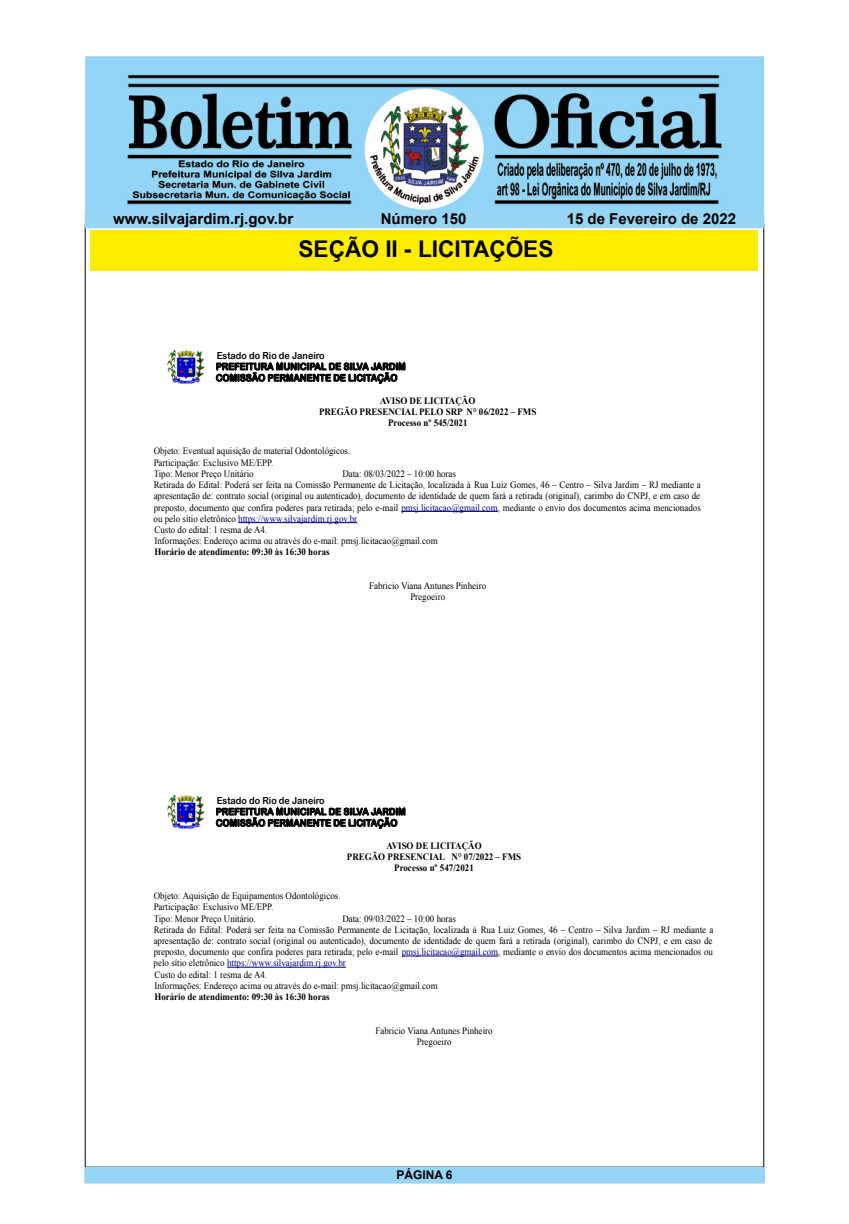
<style>
.page{position:relative;width:849px;height:1224px;background:#fff}
.page>*{position:absolute;margin:0;border:0;box-sizing:border-box;transform-origin:0 0}
.t1{font:700 23px "Arial Narrow";color:#000;scale:1.2 1}
.t2{font:700 15px "Arial";color:#000}
.t3{font:700 12px "Arial";color:#000}
.t4{font:9.8px/11.2px "Times New Roman";color:#000;scale:.92 1}
.t5{font:700 9.8px/11.2px "Times New Roman";color:#000;text-align:center;scale:.92 1}
.t6{font:9.8px/11.3px "Arial Rounded MT Bold";letter-spacing:-.005em;color:#000;scale:.92 1}
.t7{font:9.7px/11.2px "Times New Roman";color:#000;scale:.92 1}
.t8{font:700 9.7px/11.2px "Times New Roman";color:#000;text-align:center;scale:.92 1}
.t9{font:9.7px/11.3px "Arial Rounded MT Bold";letter-spacing:-.005em;color:#000;scale:.92 1}
.s1{color:#000080}
</style>
<div class="page">
<img style="left:85px;top:57px;width:679px;height:155px">
<div style="left:85px;top:1168px;width:679px;height:15px;background:#96d5f4"></div>
<div style="left:85px;top:1167px;width:679px;height:16px;border:1px solid #96d5f4"></div>
<div style="left:85px;top:212px;width:679px;height:16px;background:#96d5f4"></div>
<div style="left:91px;top:230px;width:667px;height:41px;background:#ffed00"></div>
<img style="left:167px;top:350px;width:38px;height:33px">
<hr style="left:401px;top:511px;width:97px;height:1px;background:#000080">
<hr style="left:238px;top:522px;width:119px;height:1px;background:#000080">
<img style="left:167px;top:795px;width:38px;height:34px">
<hr style="left:402px;top:956px;width:96px;height:1px;background:#000080">
<hr style="left:227px;top:967px;width:119px;height:1px;background:#000080">
<h2 class="t2" style="left:113px;top:209px;width:182px">www.silvajardim.rj.gov.br</h2>
<h2 class="t2" style="left:381px;top:209px;width:87px">Número 150</h2>
<h2 class="t2" style="left:567px;top:209px;width:171px">15 de Fevereiro de 2022</h2>
<h1 class="t1" style="left:298px;top:231px;width:214px">SEÇÃO II - LICITAÇÕES</h1>
<p class="t6" style="left:216px;top:350px;width:208px">Estado do Rio de Janeiro<br>PREFEITURA MUNICIPAL DE SILVA JARDIM<br>COMISSÃO PERMANENTE DE LICITAÇÃO</p>
<p class="t5" style="left:319px;top:395px;width:238px">AVISO DE LICITAÇÃO<br>PREGÃO PRESENCIAL PELO SRP N° 06/2022 – FMS<br>Processo nº 545/2021</p>
<p class="t4" style="left:154px;top:446px;width:215px">Objeto: Eventual aquisição de material Odontológicos.<br>Participação: Exclusivo ME/EPP.<br>Tipo: Menor Preço Unitário</p>
<p class="t4" style="left:154px;top:469px;width:596px;text-indent:189px">Data: 08/03/2022 – 10:00 horas<br>Retirada do Edital: Poderá ser feita na Comissão Permanente de Licitação, localizada à Rua Luiz Gomes, 46 – Centro – Silva Jardim – RJ mediante a apresentação de: contrato social (original ou autenticado), documento de identidade de quem fará a retirada (original), carimbo do CNPJ, e em caso de preposto, documento que confira poderes para retirada; pelo e-mail <span class="s1">pmsj.licitacao@gmail.com</span>, mediante o envio dos documentos acima mencionados ou pelo sítio eletrônico <span class="s1">https://www.silvajardim.rj.gov.br<br></span>Custo do edital: 1 resma de A4.<br>Informações: Endereço acima ou através do e-mail: pmsj.licitacao@gmail.com</p>
<p class="t5" style="left:154px;top:547px;width:192px">Horário de atendimento: 09:30 às 16:30 horas</p>
<p class="t4" style="left:369px;top:581px;width:129px;text-align:center">Fabricio Viana Antunes Pinheiro<br>Pregoeiro</p>
<p class="t9" style="left:216px;top:795px;width:208px">Estado do Rio de Janeiro<br>PREFEITURA MUNICIPAL DE SILVA JARDIM<br>COMISSÃO PERMANENTE DE LICITAÇÃO</p>
<p class="t8" style="left:347px;top:840px;width:191px">AVISO DE LICITAÇÃO<br>PREGÃO PRESENCIAL N° 07/2022 – FMS<br>Processo nº 547/2021</p>
<p class="t7" style="left:154px;top:891px;width:205px">Objeto: Aquisição de Equipamentos Odontológicos.<br>Participação: Exclusivo ME/EPP.<br>Tipo: Menor Preço Unitário.</p>
<p class="t7" style="left:154px;top:914px;width:610px;text-indent:189px">Data: 09/03/2022 – 10:00 horas<br>Retirada do Edital: Poderá ser feita na Comissão Permanente de Licitação, localizada à Rua Luiz Gomes, 46 – Centro – Silva Jardim – RJ mediante a apresentação de: contrato social (original ou autenticado), documento de identidade de quem fará a retirada (original), carimbo do CNPJ, e em caso de preposto, documento que confira poderes para retirada; pelo e-mail <span class="s1">pmsj.licitacao@gmail.com</span>, mediante o envio dos documentos acima mencionados ou pelo sítio eletrônico <span class="s1">https://www.silvajardim.rj.gov.br<br></span>Custo do edital: 1 resma de A4.<br>Informações: Endereço acima ou através do e-mail: pmsj.licitacao@gmail.com</p>
<p class="t8" style="left:154px;top:991px;width:192px">Horário de atendimento: 09:30 às 16:30 horas</p>
<p class="t7" style="left:375px;top:1026px;width:129px;text-align:center">Fabricio Viana Antunes Pinheiro<br>Pregoeiro</p>
<p class="t3" style="left:396px;top:1167px;width:58px">PÁGINA 6</p>
</div>
